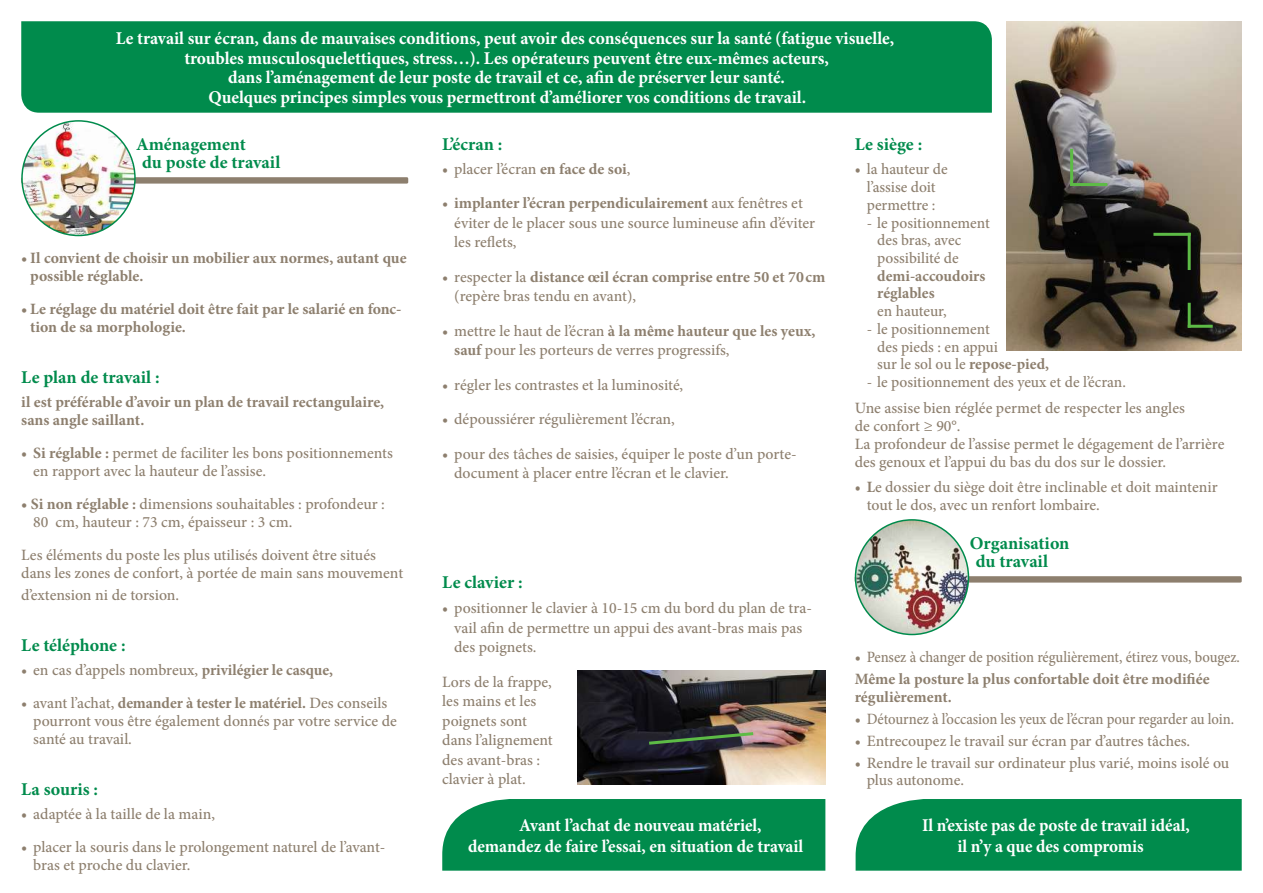
<style>
.page{position:relative;width:1263px;height:893px;background:#fff}
.page>*{position:absolute;margin:0;border:0;box-sizing:border-box;transform-origin:0 0}
.t1{font:700 18px/19.5px "Minion Pro";letter-spacing:-.005em;color:#fff;text-align:center}
.t2{font:700 18px/21px "Minion Pro";letter-spacing:-.005em;color:#fff;text-align:center;scale:.95 1}
.t3{font:700 18px/18px "Minion Pro";color:#008b4c}
.t4{font:500 15.75px/19.5px "Minion Pro";color:#8d7f6e}
.t5{font:700 15.75px/18px "Minion Pro";color:#8d7f6e}
.s1{font-weight:700}
</style>
<div class="page">
<div style="left:21px;top:21px;width:971px;height:92px;background:#008b4c"></div>
<div style="left:855px;top:576px;width:387px;height:7px;background:#8d7f6e"></div>
<img style="left:855px;top:520px;width:113px;height:114px">
<div style="left:855px;top:519px;width:114px;height:116px;border:2px solid #008b4c;border-radius:50%"></div>
<div style="left:855px;top:799px;width:387px;height:72px;background:#008b4c"></div>
<div style="left:442px;top:799px;width:383px;height:72px;background:#008b4c"></div>
<div style="left:21px;top:177px;width:387px;height:7px;background:#8d7f6e"></div>
<img style="left:22px;top:121px;width:113px;height:114px">
<div style="left:21px;top:120px;width:115px;height:116px;border:2px solid #008b4c;border-radius:50%"></div>
<img style="left:1006px;top:21px;width:236px;height:330px">
<img style="left:578px;top:670px;width:247px;height:114px">
<svg style="left:646px;top:730px;width:110px;height:16px;background:#3d4a40"></svg>
<hr style="left:1070px;top:149px;width:3px;height:37px;background:#5dbb46">
<hr style="left:1070px;top:183px;width:37px;height:3px;background:#5dbb46">
<hr style="left:1188px;top:233px;width:3px;height:37px;background:#5dbb46">
<hr style="left:1153px;top:233px;width:38px;height:3px;background:#5dbb46">
<hr style="left:1188px;top:303px;width:3px;height:25px;background:#5dbb46">
<hr style="left:1188px;top:325px;width:25px;height:3px;background:#5dbb46">
<p class="t1" style="left:116px;top:29px;width:780px">Le travail sur écran, dans de mauvaises conditions, peut avoir des conséquences sur la santé (fatigue visuelle, troubles musculosquelettiques, stress…). Les opérateurs peuvent être eux-mêmes acteurs,<br>dans l’aménagement de leur poste de travail et ce, afin de préserver leur santé.<br>Quelques principes simples vous permettront d’améliorer vos conditions de travail.</p>
<p class="t3" style="left:142px;top:135px;width:140px;text-indent:-6px">Aménagement<br>du poste de travail</p>
<p class="t5" style="left:30px;top:249px;width:378px;text-indent:-9px">• Il convient de choisir un mobilier aux normes, autant que possible réglable.</p>
<p class="t5" style="left:30px;top:300px;width:373px;text-indent:-9px">• Le réglage du matériel doit être fait par le salarié en fonc&shy;tion de sa morphologie.</p>
<p class="t3" style="left:21px;top:368px;width:140px">Le plan de travail :</p>
<p class="t5" style="left:21px;top:393px;width:364px">il est préférable d’avoir un plan de travail rectangulaire, sans angle saillant.</p>
<p class="t4" style="left:33px;top:444px;width:361px;line-height:18px;text-indent:-12px"><span class="s1">• Si réglable :</span> permet de faciliter les bons positionnements en rapport avec la hauteur de l’assise.</p>
<p class="t4" style="left:33px;top:495px;width:353px;line-height:18px;text-indent:-12px"><span class="s1">• Si non réglable :</span> dimensions souhaitables : profondeur :<br>80 cm, hauteur : 73 cm, épaisseur : 3 cm.</p>
<p class="t4" style="left:21px;top:546px;width:383px;line-height:18px">Les éléments du poste les plus utilisés doivent être situés dans les zones de confort, à portée de main sans mouvement</p>
<p class="t4" style="left:21px;top:586px;width:159px">d’extension ni de torsion.</p>
<p class="t3" style="left:21px;top:636px;width:106px">Le téléphone :</p>
<p class="t4" style="left:21px;top:661px;width:313px">• en cas d’appels nombreux, <span class="s1">privilégier le casque,</span></p>
<p class="t4" style="left:33px;top:694px;width:365px;line-height:18px;text-indent:-12px">• avant l’achat, <span class="s1">demander à tester le matériel.</span> Des conseils pourront vous être également donnés par votre service de santé au travail.</p>
<p class="t3" style="left:21px;top:780px;width:78px">La souris :</p>
<p class="t4" style="left:21px;top:805px;width:195px"><span class="s1">•</span> adaptée à la taille de la main,</p>
<p class="t4" style="left:33px;top:838px;width:354px;line-height:18px;text-indent:-12px">• placer la souris dans le prolongement naturel de l’avant&shy;bras et proche du clavier.</p>
<p class="t3" style="left:442px;top:135px;width:62px">L’écran :</p>
<p class="t4" style="left:442px;top:159px;width:190px"><span class="s1">•</span> placer l’écran <span class="s1">en face de soi</span>,</p>
<p class="t4" style="left:454px;top:194px;width:362px;text-indent:-12px">• <span class="s1">implanter l’écran perpendiculairement</span> aux fenêtres et éviter de le placer sous une source lumineuse afin d’éviter les reflets,</p>
<p class="t4" style="left:454px;top:267px;width:373px;text-indent:-12px">• respecter la <span class="s1">distance œil écran comprise entre 50 et 70cm </span>(repère bras tendu en avant),</p>
<p class="t4" style="left:454px;top:321px;width:363px;text-indent:-12px">• mettre le haut de l’écran <span class="s1">à la même hauteur que les yeux, sauf</span> pour les porteurs de verres progressifs,</p>
<p class="t4" style="left:442px;top:375px;width:243px">• régler les contrastes et la luminosité,</p>
<p class="t4" style="left:442px;top:410px;width:234px">• dépoussiérer régulièrement l’écran,</p>
<p class="t4" style="left:454px;top:444px;width:344px;text-indent:-12px">• pour des tâches de saisies, équiper le poste d’un porte&shy;document à placer entre l’écran et le clavier.</p>
<p class="t3" style="left:442px;top:573px;width:82px">Le clavier :</p>
<p class="t4" style="left:454px;top:599px;width:359px;text-indent:-12px"><span class="s1">•</span> positionner le clavier à 10-15 cm du bord du plan de tra&shy;vail afin de permettre un appui des avant-bras mais pas des poignets.</p>
<p class="t4" style="left:442px;top:672px;width:112px">Lors de la frappe, les mains et les poignets sont dans l’alignement des avant-bras : clavier à plat.</p>
<p class="t2" style="left:468px;top:814px;width:354px">Avant l’achat de nouveau matériel,<br>demandez de faire l’essai, en situation de travail</p>
<p class="t3" style="left:855px;top:135px;width:69px">Le siège :</p>
<p class="t4" style="left:855px;top:160px;width:94px;line-height:18px;text-align:center"><span class="s1">•</span> la hauteur de l’assise doit permettre :</p>
<p class="t4" style="left:877px;top:214px;width:114px;line-height:17.7px;text-indent:-11px">- le positionnement des bras, avec possibilité de</p>
<p class="t5" style="left:877px;top:267px;width:110px">demi-accoudoirs réglables</p>
<p class="t4" style="left:877px;top:301px;width:71px">en hauteur,</p>
<p class="t4" style="left:877px;top:320px;width:173px;line-height:17.7px;text-indent:-11px">- le positionnement<br>des pieds : en appui<br>sur le sol ou le <span class="s1">repose-pied,</span></p>
<p class="t4" style="left:855px;top:369px;width:332px;line-height:25.5px;text-indent:12px">- le positionnement des yeux et de l’écran.<br>Une assise bien réglée permet de respecter les angles</p>
<p class="t4" style="left:855px;top:417px;width:371px;line-height:18px">de confort ≥ 90°.<br>La profondeur de l’assise permet le dégagement de l’arrière des genoux et l’appui du bas du dos sur le dossier.</p>
<p class="t4" style="left:867px;top:478px;width:352px;line-height:18px;text-indent:-12px"><span class="s1">• L</span>e dossier du siège doit être inclinable et doit maintenir tout le dos, avec un renfort lombaire.</p>
<p class="t3" style="left:976px;top:534px;width:95px;text-indent:-6px">Organisation du travail</p>
<p class="t4" style="left:855px;top:647px;width:387px">• Pensez à changer de position régulièrement, étirez vous, bougez.</p>
<p class="t5" style="left:855px;top:670px;width:357px">Même la posture la plus confortable doit être modifiée régulièrement.</p>
<p class="t4" style="left:855px;top:709px;width:381px">• Détournez à l’occasion les yeux de l’écran pour regarder au loin.</p>
<p class="t4" style="left:855px;top:731px;width:337px">• Entrecoupez le travail sur écran par d’autres tâches.</p>
<p class="t4" style="left:867px;top:754px;width:364px;line-height:17.7px;text-indent:-12px">• Rendre le travail sur ordinateur plus varié, moins isolé ou plus autonome.</p>
<p class="t2" style="left:922px;top:814px;width:283px">Il n’existe pas de poste de travail idéal, il n’y a que des compromis</p>
</div>
